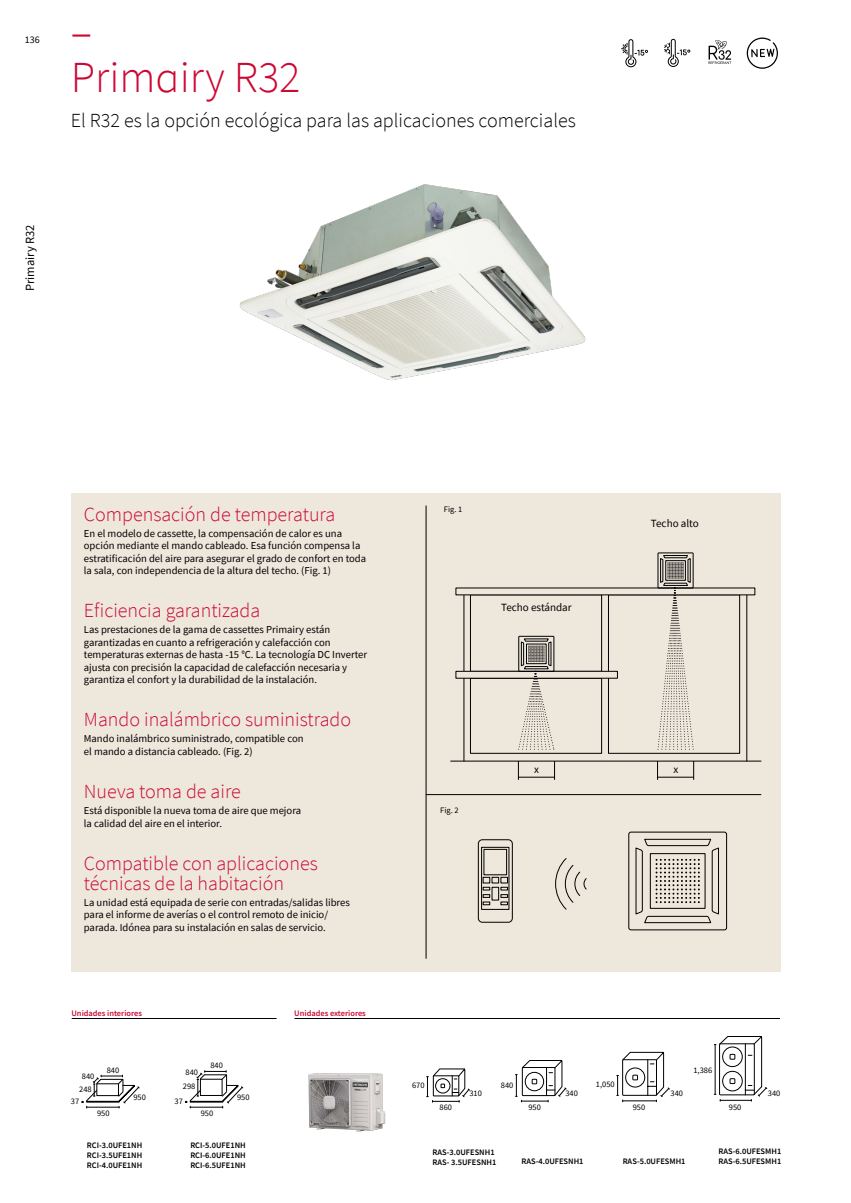
<style>
.page{position:relative;width:851px;height:1203px;background:#fff}
.page>*{position:absolute;margin:0;border:0;box-sizing:border-box;transform-origin:0 0}
.t1{font:300 44.38px/44.4px "Source Sans Pro";color:#cc0935}
.t2{font:300 20px/20px "Source Sans Pro";color:#cc0935}
.t3{font:300 20px "Source Sans Pro";color:#000}
.t4{font:12.5px "Source Sans Pro";color:#000}
.t5{font:11px "Source Sans Pro";color:#000}
.t6{font:10.62px/12.5px "Source Sans Pro";color:#000}
.t7{font:10px "Source Sans Pro";color:#000}
.t8{font:600 8.38px/9.8px "Source Sans Pro";color:#000;text-align:justify}
.t9{font:8.38px "Source Sans Pro";color:#000}
.t10{font:600 8.38px "Source Sans Pro";color:#cc0935}
</style>
<div class="page">
<img style="left:239px;top:184px;width:347px;height:197px">
<svg style="left:82px;top:1075px;width:58px;height:33px"></svg>
<svg style="left:185px;top:1071px;width:58px;height:37px"></svg>
<div style="left:71px;top:493px;width:709px;height:478px;background:#eee7dc"></div>
<hr style="left:426px;top:506px;width:1px;height:453px;background:#000">
<hr style="left:426px;top:794px;width:335px;height:1px;background:#000">
<div style="left:628px;top:832px;width:98px;height:98px;border:1px solid #000;border-radius:2px"></div>
<svg style="left:635px;top:839px;width:83px;height:84px"></svg>
<div style="left:478px;top:839px;width:34px;height:84px;border:1px solid #000;border-radius:4px"></div>
<svg style="left:481px;top:847px;width:28px;height:63px"></svg>
<svg style="left:555px;top:858px;width:32px;height:52px"></svg>
<svg style="left:463px;top:595px;width:284px;height:166px"></svg>
<div style="left:456px;top:671px;width:161px;height:7px;background:#eee7dc"></div>
<div style="left:455px;top:671px;width:162px;height:7px;border:1px solid #000"></div>
<hr style="left:450px;top:761px;width:311px;height:1px;background:#000">
<div style="left:657px;top:553px;width:36px;height:35px;border:1px solid #000"></div>
<div style="left:518px;top:636px;width:36px;height:36px;border:1px solid #000"></div>
<svg style="left:518px;top:639px;width:36px;height:111px"></svg>
<svg style="left:657px;top:555px;width:36px;height:195px"></svg>
<hr style="left:518px;top:777px;width:36px;height:1px;background:#000">
<hr style="left:657px;top:777px;width:36px;height:1px;background:#000">
<svg style="left:554px;top:761px;width:1px;height:19px"></svg>
<svg style="left:693px;top:761px;width:1px;height:19px"></svg>
<svg style="left:518px;top:762px;width:1px;height:18px"></svg>
<svg style="left:657px;top:761px;width:1px;height:19px"></svg>
<hr style="left:72px;top:1018px;width:204px;height:1px;background:#000">
<hr style="left:294px;top:1018px;width:486px;height:1px;background:#000">
<svg style="left:714px;top:1036px;width:53px;height:65px"></svg>
<svg style="left:426px;top:1069px;width:44px;height:33px"></svg>
<svg style="left:515px;top:1060px;width:51px;height:42px"></svg>
<svg style="left:616px;top:1052px;width:53px;height:50px"></svg>
<img style="left:308px;top:1073px;width:78px;height:59px">
<svg style="left:621px;top:39px;width:27px;height:28px"></svg>
<svg style="left:664px;top:39px;width:26px;height:28px"></svg>
<svg style="left:708px;top:40px;width:23px;height:24px"></svg>
<svg style="left:746px;top:38px;width:32px;height:31px"></svg>
<p class="t7" style="left:25px;top:33px;width:16px">136</p>
<h1 class="t1" style="left:71px;top:11px;width:231px">–<br>Primairy R32</h1>
<h2 class="t3" style="left:71px;top:108px;width:506px">El R32 es la opción ecológica para las aplicaciones comerciales</h2>
<p class="t4" style="left:22px;top:291px;width:68px;rotate:-90deg">Primairy R32</p>
<h2 class="t2" style="left:84px;top:504px;width:253px">Compensación de temperatura</h2>
<p class="t6" style="left:84px;top:527px;width:284px">En el modelo de cassette, la compensación de calor es una opción mediante el mando cableado. Esa función compensa la estratificación del aire para asegurar el grado de confort en toda la sala, con independencia de la altura del techo. (Fig. 1)</p>
<h2 class="t2" style="left:84px;top:601px;width:178px">Eficiencia garantizada</h2>
<p class="t6" style="left:84px;top:623px;width:285px">Las prestaciones de la gama de cassettes Primairy están garantizadas en cuanto a refrigeración y calefacción con temperaturas externas de hasta -15 °C. La tecnología DC Inverter ajusta con precisión la capacidad de calefacción necesaria y garantiza el confort y la durabilidad de la instalación.</p>
<h2 class="t2" style="left:84px;top:710px;width:269px">Mando inalámbrico suministrado</h2>
<p class="t6" style="left:84px;top:733px;width:221px">Mando inalámbrico suministrado, compatible con el mando a distancia cableado. (Fig. 2)</p>
<h2 class="t2" style="left:84px;top:781px;width:158px">Nueva toma de aire</h2>
<p class="t6" style="left:84px;top:804px;width:219px">Está disponible la nueva toma de aire que mejora la calidad del aire en el interior.</p>
<h2 class="t2" style="left:84px;top:853px;width:235px">Compatible con aplicaciones técnicas de la habitación</h2>
<p class="t6" style="left:84px;top:896px;width:267px">La unidad está equipada de serie con entradas/salidas libres para el informe de averías o el control remoto de inicio/ parada. Idónea para su instalación en salas de servicio.</p>
<p class="t10" style="left:71px;top:1007px;width:72px">Unidades interiores</p>
<p class="t9" style="left:82px;top:1071px;width:14px">840</p>
<p class="t9" style="left:107px;top:1064px;width:14px">840</p>
<p class="t9" style="left:185px;top:1066px;width:14px">840</p>
<p class="t9" style="left:210px;top:1060px;width:14px">840</p>
<p class="t9" style="left:79px;top:1084px;width:14px">248</p>
<p class="t9" style="left:183px;top:1081px;width:14px">298</p>
<p class="t9" style="left:133px;top:1092px;width:14px">950</p>
<p class="t9" style="left:237px;top:1092px;width:14px">950</p>
<p class="t9" style="left:71px;top:1096px;width:10px">37</p>
<p class="t9" style="left:174px;top:1096px;width:10px">37</p>
<p class="t9" style="left:97px;top:1108px;width:14px">950</p>
<p class="t9" style="left:201px;top:1108px;width:14px">950</p>
<p class="t8" style="left:87px;top:1140px;width:57px">RCI-3.0UFE1NH RCI-3.5UFE1NH RCI-4.0UFE1NH</p>
<p class="t8" style="left:190px;top:1140px;width:57px">RCI-5.0UFE1NH RCI-6.0UFE1NH RCI-6.5UFE1NH</p>
<p class="t10" style="left:294px;top:1007px;width:73px">Unidades exteriores</p>
<p class="t9" style="left:444px;top:504px;width:20px">Fig. 1</p>
<p class="t5" style="left:501px;top:601px;width:72px">Techo estándar</p>
<p class="t5" style="left:651px;top:517px;width:49px">Techo alto</p>
<p class="t9" style="left:440px;top:805px;width:20px">Fig. 2</p>
<p class="t5" style="left:534px;top:762px;width:6px">x</p>
<p class="t5" style="left:673px;top:762px;width:6px">x</p>
<p class="t9" style="left:412px;top:1080px;width:14px">670</p>
<p class="t9" style="left:439px;top:1102px;width:14px">860</p>
<p class="t9" style="left:469px;top:1088px;width:14px">310</p>
<p class="t9" style="left:501px;top:1080px;width:14px">840</p>
<p class="t9" style="left:528px;top:1102px;width:14px">950</p>
<p class="t9" style="left:565px;top:1088px;width:14px">340</p>
<p class="t9" style="left:595px;top:1079px;width:20px">1,050</p>
<p class="t9" style="left:632px;top:1102px;width:14px">950</p>
<p class="t9" style="left:670px;top:1088px;width:14px">340</p>
<p class="t9" style="left:693px;top:1064px;width:20px">1,386</p>
<p class="t9" style="left:728px;top:1102px;width:14px">950</p>
<p class="t9" style="left:767px;top:1088px;width:14px">340</p>
<p class="t8" style="left:432px;top:1147px;width:65px">RAS-3.0UFESNH1<br>RAS- 3.5UFESNH1</p>
<p class="t8" style="left:521px;top:1157px;width:64px">RAS-4.0UFESNH1</p>
<p class="t8" style="left:622px;top:1156px;width:64px">RAS-5.0UFESMH1</p>
<p class="t8" style="left:718px;top:1146px;width:64px">RAS-6.0UFESMH1<br>RAS-6.5UFESMH1</p>
</div>
